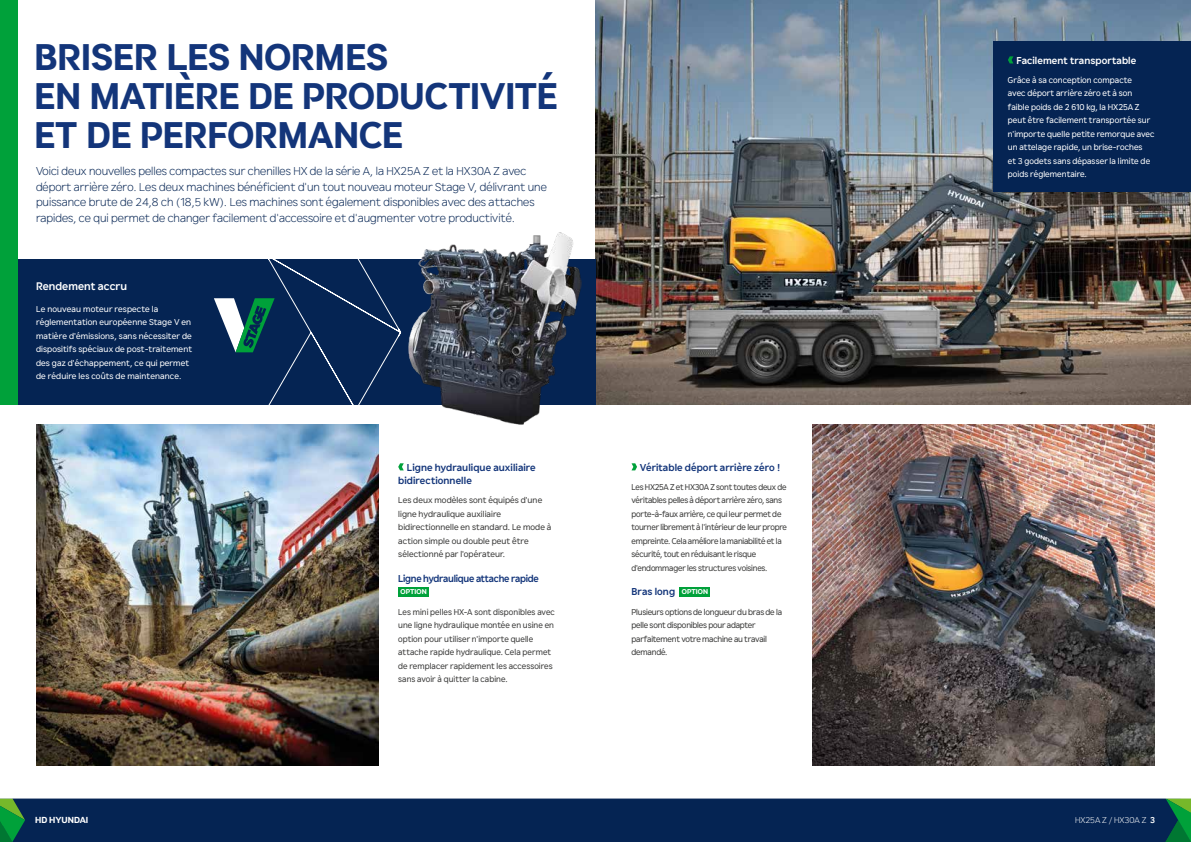
<style>
.page{position:relative;width:1191px;height:842px;background:#fff}
.page>*{position:absolute;margin:0;border:0;box-sizing:border-box;transform-origin:0 0}
.t1{font:36px/39px "HD Hyundai Gothic Euro Lg Bd";letter-spacing:.005em;color:#13357a}
.t2{font:300 11.5px/15.5px "HD Hyundai Gothic Euro";color:#052453}
.t3{font:700 11px "HD Hyundai Gothic Euro";color:#fff}
.t4{font:700 10px/13.5px "HD Hyundai Gothic Euro";letter-spacing:.005em;color:#13357a}
.t5{font:700 10px "HD Hyundai Gothic Euro";letter-spacing:-.025em;color:#13357a;scale:.96 1}
.t6{font:700 10px "HD Hyundai Gothic Euro";letter-spacing:.005em;color:#fff}
.t7{font:8.5px/13.5px "HD Hyundai Gothic Euro";letter-spacing:.01em;color:#fff}
.t8{font:8.5px/13.5px "HD Hyundai Gothic Euro";letter-spacing:.005em;color:#3c3c3b}
.t9{font:8.5px/13.5px "HD Hyundai Gothic Euro";letter-spacing:-.015em;color:#3c3c3b;scale:.96 1}
.t10{font:8.5px/13.5px "HD Hyundai Gothic Euro";letter-spacing:-.015em;color:#3c3c3b}
.t11{font:300 8.5px "HD Hyundai Gothic Euro";color:#fff}
.t12{font:8.5px "HD Hyundai Gothic Euro Lg Bd";color:#fff}
.t13{font:6.8px "HD Hyundai Gothic Euro Lg Bd";letter-spacing:.015em;color:#fff}
.s1{font-family:"HD Hyundai Gothic Euro Lg Bd";font-weight:400;font-size:6.8px;color:#fff}
.s2{font-weight:700}
</style>
<div class="page">
<img style="left:595px;top:0;width:596px;height:405px">
<div style="left:0;top:259px;width:595px;height:146px;background:#052453"></div>
<div style="left:0;top:0;width:17px;height:405px;background:#00a13a"></div>
<svg style="left:398px;top:463px;width:6px;height:7px"></svg>
<div style="left:398px;top:587px;width:31px;height:9px;background:#00a13a"></div>
<img style="left:36px;top:425px;width:342px;height:340px">
<svg style="left:214px;top:259px;width:188px;height:146px"></svg>
<img style="left:408px;top:232px;width:173px;height:193px">
<img style="left:812px;top:425px;width:343px;height:340px">
<svg style="left:631px;top:463px;width:6px;height:7px"></svg>
<div style="left:679px;top:587px;width:31px;height:9px;background:#00a13a"></div>
<div style="left:993px;top:41px;width:198px;height:150px;background:#052453"></div>
<svg style="left:1008px;top:56px;width:5px;height:7px"></svg>
<div style="left:0;top:798px;width:1191px;height:44px;background:#052453"></div>
<svg style="left:1165px;top:799px;width:26px;height:43px"></svg>
<svg style="left:0;top:799px;width:25px;height:43px"></svg>
<hr style="left:0;top:798px;width:1191px;height:1px;background:#fff">
<h1 class="t1" style="left:34px;top:37px;width:524px">BRISER LES NORMES<br>EN MATIÈRE DE PRODUCTIVITÉ<br>ET DE PERFORMANCE</h1>
<p class="t2" style="left:36px;top:163px;width:512px">Voici deux nouvelles pelles compactes sur chenilles HX de la série A, la HX25A Z et la HX30A Z avec déport arrière zéro. Les deux machines bénéficient d'un tout nouveau moteur Stage V, délivrant une puissance brute de 24,8 ch (18,5 kW). Les machines sont également disponibles avec des attaches rapides, ce qui permet de changer facilement d'accessoire et d'augmenter votre productivité.</p>
<p class="t3" style="left:36px;top:278px;width:93px">Rendement accru</p>
<p class="t7" style="left:36px;top:302px;width:158px">Le nouveau moteur respecte la réglementation européenne Stage V en matière d'émissions, sans nécessiter de dispositifs spéciaux de post-traitement des gaz d'échappement, ce qui permet de réduire les coûts de maintenance.</p>
<p class="t4" style="left:398px;top:460px;width:139px;text-indent:9px">Ligne hydraulique auxiliaire bidirectionnelle</p>
<p class="t8" style="left:398px;top:493px;width:155px">Les deux modèles sont équipés d'une ligne hydraulique auxiliaire bidirectionnelle en standard. Le mode à action simple ou double peut être sélectionné par l'opérateur.</p>
<p class="t5" style="left:398px;top:572px;width:148px">Ligne hydraulique attache rapide</p>
<p class="t13" style="left:400px;top:587px;width:28px">OPTION</p>
<p class="t8" style="left:398px;top:605px;width:158px">Les mini pelles HX-A sont disponibles avec une ligne hydraulique montée en usine en option pour utiliser n'importe quelle attache rapide hydraulique. Cela permet de remplacer rapidement les accessoires sans avoir à quitter la cabine.</p>
<p class="t4" style="left:640px;top:460px;width:142px">Véritable déport arrière zéro !</p>
<p class="t9" style="left:631px;top:480px;width:163px">Les HX25A Z et HX30A Z sont toutes deux de véritables pelles à déport arrière zéro, sans porte-à-faux arrière, ce qui leur permet de tourner librement à l'intérieur de leur propre empreinte. Cela améliore la maniabilité et la sécurité, tout en réduisant le risque d'endommager les structures voisines.</p>
<p class="t4" style="left:631px;top:585px;width:78px">Bras long <span class="s1">OPTION</span></p>
<p class="t10" style="left:631px;top:605px;width:152px">Plusieurs options de longueur du bras de la pelle sont disponibles pour adapter parfaitement votre machine au travail demandé.</p>
<p class="t6" style="left:1016px;top:53px;width:121px">Facilement transportable</p>
<p class="t7" style="left:1008px;top:73px;width:148px">Grâce à sa conception compacte<br>avec déport arrière zéro et à son faible poids de 2 610 kg, la HX25A Z peut être facilement transportée sur n'importe quelle petite remorque avec un attelage rapide, un brise-roches<br>et 3 godets sans dépasser la limite de poids réglementaire.</p>
<p class="t12" style="left:35px;top:814px;width:54px">HD HYUNDAI</p>
<p class="t11" style="left:1075px;top:815px;width:81px">HX25A Z / HX30A Z <span class="s2">3</span></p>
</div>
